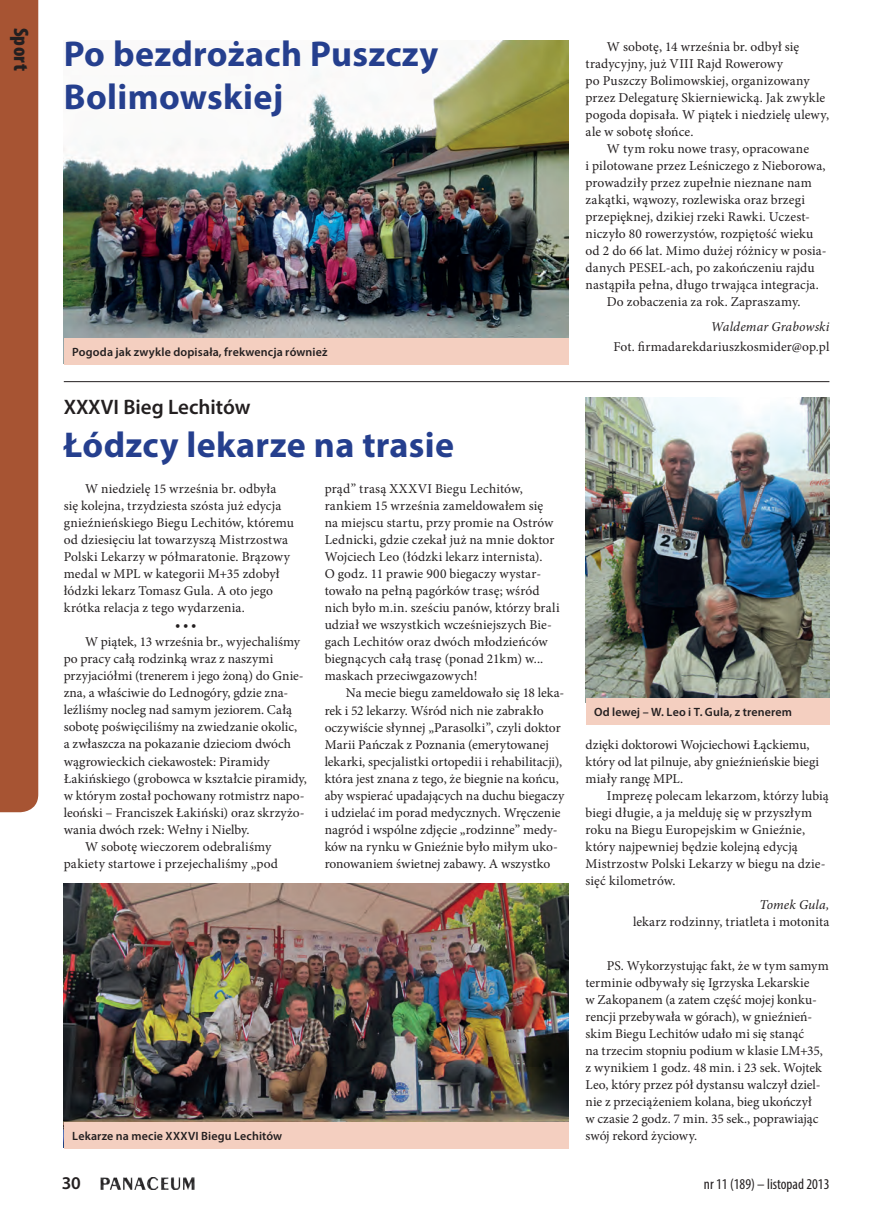
<style>
.page{position:relative;width:872px;height:1212px;background:#fff}
.page>*{position:absolute;margin:0;border:0;box-sizing:border-box;transform-origin:0 0}
.P_Tytuł_mały_24{font:700 36px/43.2px "Myriad Pro";letter-spacing:.01em;color:#253f8e}
.P_Nadtytuł{font:600 21px "Myriad Pro";color:#231f20}
.t1{font:900 condensed 21px "Myriad Pro";letter-spacing:.01em;color:#231f20}
.t2{font:600 18px "Myriad Pro";color:#231f20}
.t3{font:condensed 15px "Myriad Pro";color:#231f20}
.P_Tekst{font:13.5px/17px "Minion Pro";letter-spacing:.005em;color:#231f20}
.P_Podpis_autora{font:italic 13.5px "Minion Pro";letter-spacing:.01em;color:#231f20}
.P_Kropki{font:700 13.5px "Minion Pro";color:#231f20}
.P_Zdjęcie_-_podpis{font:600 12px "Myriad Pro";letter-spacing:.01em;color:#231f20}
</style>
<div class="page">
<img style="left:100px;top:1177px;width:95px;height:12px">
<div style="left:0;top:0;width:38px;height:812px;background:#a75433"></div>
<img style="left:64px;top:41px;width:504px;height:297px">
<div style="left:64px;top:338px;width:504px;height:26px;background:#f4cfc0"></div>
<hr style="left:64px;top:381px;width:765px;height:1px;background:#231f20">
<img style="left:64px;top:883px;width:504px;height:239px">
<img style="left:585px;top:398px;width:244px;height:300px">
<div style="left:585px;top:698px;width:244px;height:26px;background:#f4cfc0"></div>
<div style="left:64px;top:1122px;width:504px;height:26px;background:#f4cfc0"></div>
<h2 class="t1" style="left:34px;top:28px;width:44px;rotate:90deg">Sport</h2>
<p class="P_Tytuł_mały_24" style="left:64px;top:31px;width:376px">Po bezdrożach Puszczy<br>Bolimowskiej</p>
<p class="P_Zdjęcie_-_podpis" style="left:72px;top:344px;width:257px">Pogoda jak zwykle dopisała, frekwencja również</p>
<p class="P_Nadtytuł" style="left:64px;top:393px;width:188px">XXXVI Bieg Lechitów</p>
<p class="P_Tytuł_mały_24" style="left:64px;top:422px;width:392px">Łódzcy lekarze na trasie</p>
<p class="P_Tekst" style="left:64px;top:481px;width:232px;text-indent:21px">W niedzielę 15 września br. odbyła się kolejna, trzydziesta szósta już edycja gnieźnieńskiego Biegu Lechitów, któremu od dziesięciu lat towarzyszą Mistrzostwa Polski Lekarzy w półmaratonie. Brązowy medal w MPL w kategorii M+35 zdobył łódzki lekarz Tomasz Gula. A oto jego krótka relacja z tego wydarzenia.</p>
<p class="P_Kropki" style="left:175px;top:615px;width:23px">•••</p>
<p class="P_Tekst" style="left:64px;top:634px;width:245px;text-indent:21px">W piątek, 13 września br., wyjechaliśmy po pracy całą rodzinką wraz z naszymi przyjaciółmi (trenerem i jego żoną) do Gnie&shy;zna, a właściwie do Lednogóry, gdzie zna&shy;leźliśmy nocleg nad samym jeziorem. Całą sobotę poświęciliśmy na zwiedzanie okolic,<br>a zwłaszcza na pokazanie dzieciom dwóch wągrowieckich ciekawostek: Piramidy Łakińskiego (grobowca w kształcie piramidy, w którym został pochowany rotmistrz napo&shy;leoński – Franciszek Łakiński) oraz skrzyżo&shy;wania dwóch rzek: Wełny i Nielby.</p>
<p class="P_Tekst" style="left:64px;top:838px;width:216px;text-indent:21px">W sobotę wieczorem odebraliśmy pakiety startowe i przejechaliśmy „pod</p>
<p class="P_Tekst" style="left:325px;top:481px;width:236px">prąd” trasą XXXVI Biegu Lechitów, rankiem 15 września zameldowałem się na miejscu startu, przy promie na Ostrów Lednicki, gdzie czekał już na mnie doktor Wojciech Leo (łódzki lekarz internista).<br>O godz. 11 prawie 900 biegaczy wystar&shy;towało na pełną pagórków trasę; wśród nich było m.in. sześciu panów, którzy brali udział we wszystkich wcześniejszych Bie&shy;gach Lechitów oraz dwóch młodzieńców biegnących całą trasę (ponad 21km) w... maskach przeciwgazowych!</p>
<p class="P_Tekst" style="left:325px;top:685px;width:241px;text-indent:21px">Na mecie biegu zameldowało się 18 leka&shy;rek i 52 lekarzy. Wśród nich nie zabrakło oczywiście słynnej „Parasolki”, czyli doktor Marii Pańczak z Poznania (emerytowanej lekarki, specjalistki ortopedii i rehabilitacji), która jest znana z tego, że biegnie na końcu, aby wspierać upadających na duchu biegaczy i udzielać im porad medycznych. Wręczenie nagród i wspólne zdjęcie „rodzinne” medy&shy;ków na rynku w Gnieźnie było miłym uko&shy;ronowaniem świetnej zabawy. A wszystko</p>
<p class="P_Zdjęcie_-_podpis" style="left:72px;top:1128px;width:211px">Lekarze na mecie XXXVI Biegu Lechitów</p>
<p class="P_Tekst" style="left:585px;top:38px;width:245px;text-indent:21px">W sobotę, 14 września br. odbył się tradycyjny, już VIII Rajd Rowerowy<br>po Puszczy Bolimowskiej, organizowany przez Delegaturę Skierniewicką. Jak zwykle pogoda dopisała. W piątek i niedzielę ulewy, ale w sobotę słońce.</p>
<p class="P_Tekst" style="left:585px;top:140px;width:242px;text-indent:21px">W tym roku nowe trasy, opracowane<br>i pilotowane przez Leśniczego z Nieborowa, prowadziły przez zupełnie nieznane nam zakątki, wąwozy, rozlewiska oraz brzegi przepięknej, dzikiej rzeki Rawki. Uczest&shy;niczyło 80 rowerzystów, rozpiętość wieku od 2 do 66 lat. Mimo dużej różnicy w posia&shy;danych PESEL-ach, po zakończeniu rajdu nastąpiła pełna, długo trwająca integracja.</p>
<p class="P_Tekst" style="left:607px;top:293px;width:195px">Do zobaczenia za rok. Zapraszamy.</p>
<p class="P_Podpis_autora" style="left:711px;top:317px;width:120px">Waldemar Grabowski</p>
<p class="P_Tekst" style="left:613px;top:339px;width:217px">Fot. firmadarekdariuszkosmider@op.pl</p>
<p class="P_Zdjęcie_-_podpis" style="left:594px;top:704px;width:199px">Od lewej – W. Leo i T. Gula, z trenerem</p>
<p class="P_Tekst" style="left:585px;top:736px;width:235px">dzięki doktorowi Wojciechowi Łąckiemu, który od lat pilnuje, aby gnieźnieńskie biegi miały rangę MPL.</p>
<p class="P_Tekst" style="left:585px;top:787px;width:245px;text-indent:21px">Imprezę polecam lekarzom, którzy lubią biegi długie, a ja melduję się w przyszłym roku na Biegu Europejskim w Gnieźnie, który najpewniej będzie kolejną edycją Mistrzostw Polski Lekarzy w biegu na dzie&shy;sięć kilometrów.</p>
<p class="P_Podpis_autora" style="left:759px;top:896px;width:71px">Tomek Gula,</p>
<p class="P_Tekst" style="left:633px;top:913px;width:198px">lekarz rodzinny, triatleta i motonita</p>
<p class="P_Tekst" style="left:585px;top:957px;width:245px;text-indent:21px">PS. Wykorzystując fakt, że w tym samym terminie odbywały się Igrzyska Lekarskie<br>w Zakopanem (a zatem część mojej konku&shy;rencji przebywała w górach), w gnieźnień&shy;skim Biegu Lechitów udało mi się stanąć<br>na trzecim stopniu podium w klasie LM+35, z wynikiem 1 godz. 48 min. i 23 sek. Wojtek Leo, który przez pół dystansu walczył dziel&shy;nie z przeciążeniem kolana, bieg ukończył<br>w czasie 2 godz. 7 min. 35 sek., poprawiając swój rekord życiowy.</p>
<h3 class="t2" style="left:62px;top:1172px;width:21px">30</h3>
<p class="t3" style="left:704px;top:1175px;width:127px">nr 11 (189) – listopad 2013</p>
</div>
